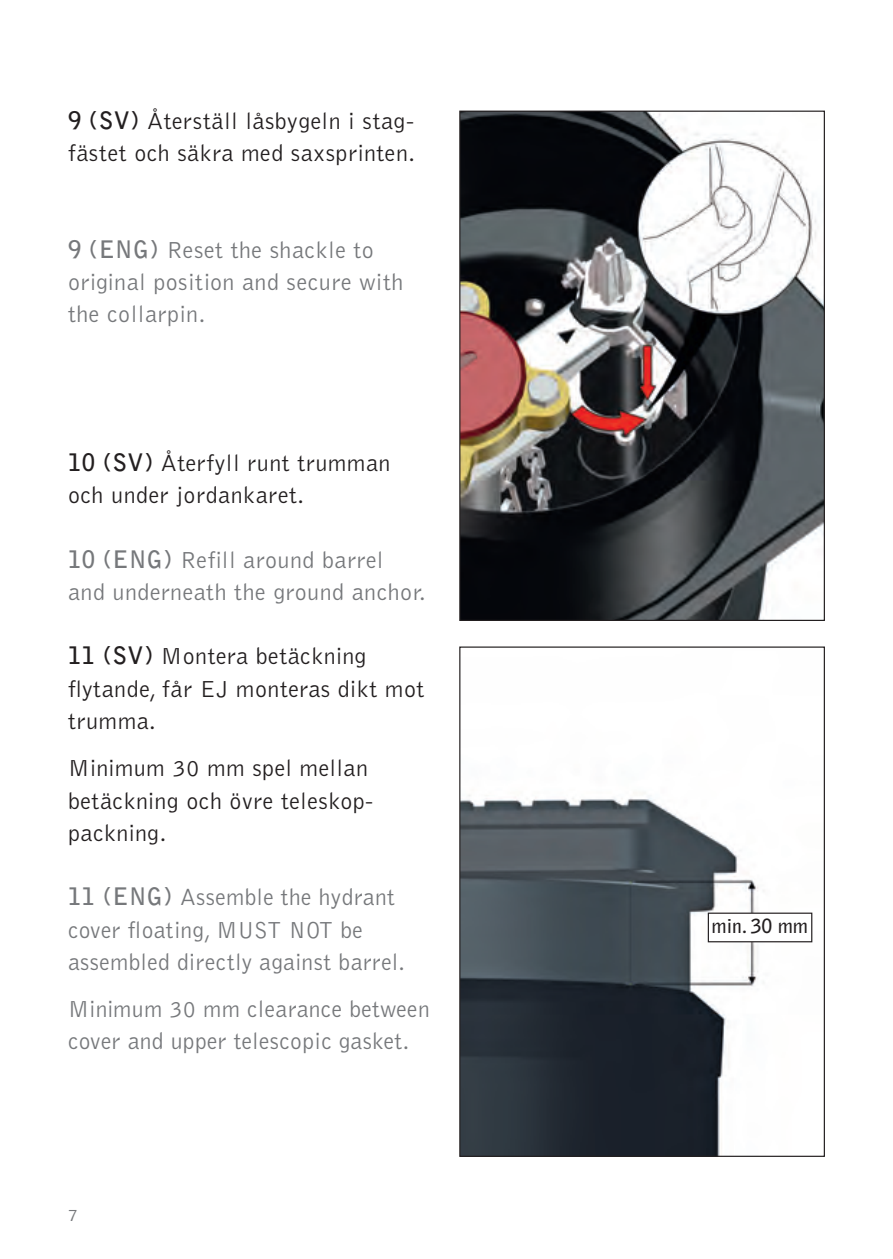
<style>
.page{position:relative;width:893px;height:1259px;background:#fff}
.page>*{position:absolute;margin:0;border:0;box-sizing:border-box;transform-origin:0 0}
.t1{font:300 24px/32.4px "Bell Gothic";letter-spacing:.015em;color:#76787b}
.t2{font:300 24px/32.4px "Bell Gothic";letter-spacing:.02em;color:#231f20}
.t3{font:700 19.5px "Bell Gothic";color:#231f20}
.t4{font:300 18px "Bell Gothic";color:#76787b}
.s1{font-weight:700}
</style>
<div class="page">
<img style="left:461px;top:113px;width:362px;height:506px">
<img style="left:461px;top:793px;width:352px;height:362px">
<div style="left:708px;top:913px;width:104px;height:28px;background:#fff"></div>
<div style="left:708px;top:912px;width:104px;height:30px;border:1px solid #231f20"></div>
<p class="t2" style="left:68px;top:106px;width:349px"><span class="s1">9 (SV)</span> Återställ låsbygeln i stag&shy;fästet och säkra med saxsprinten.</p>
<p class="t1" style="left:68px;top:235px;width:337px"><span class="s1">9 (ENG)</span> Reset the shackle to original position and secure with the collarpin.</p>
<p class="t2" style="left:68px;top:448px;width:324px"><span class="s1">10 (SV)</span> Återfyll runt trumman och under jordankaret.</p>
<p class="t1" style="left:68px;top:545px;width:359px"><span class="s1">10 (ENG)</span> Refill around barrel and underneath the ground anchor.</p>
<p class="t2" style="left:68px;top:641px;width:358px"><span class="s1">11 (SV)</span> Montera betäckning flytande, får EJ monteras dikt mot trumma.</p>
<p class="t2" style="left:68px;top:753px;width:307px">Minimum 30 mm spel mellan betäckning och övre teleskop - packning.</p>
<p class="t1" style="left:68px;top:882px;width:339px"><span class="s1">11 (ENG)</span> Assemble the hydrant cover floating, MUST NOT be assembled directly against barrel.</p>
<p class="t1" style="left:68px;top:994px;width:363px">Minimum 30 mm clearance between cover and upper telescopic gasket.</p>
<p class="t4" style="left:68px;top:1208px;width:12px">7</p>
<p class="t3" style="left:711px;top:918px;width:98px">min. 30 mm</p>
</div>
